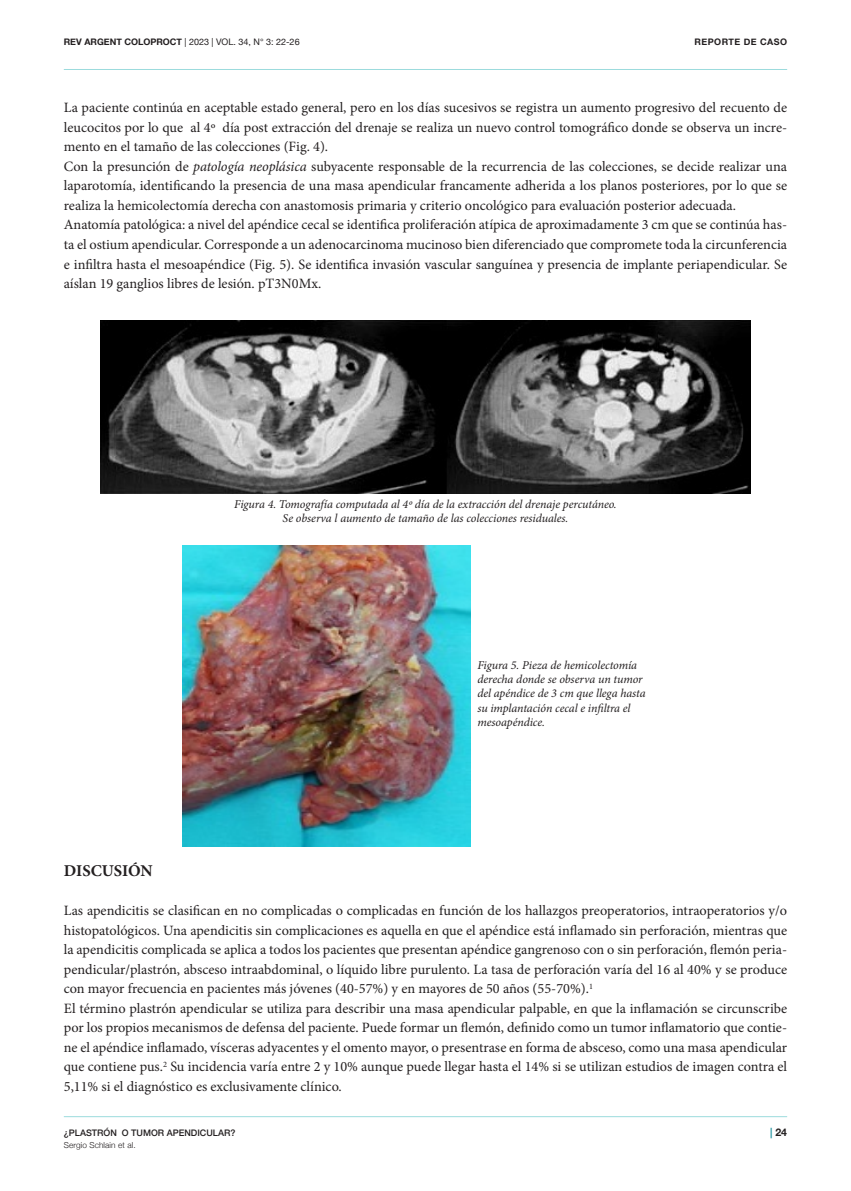
<style>
.page{position:relative;width:851px;height:1191px;background:#fff}
.page>*{position:absolute;margin:0;border:0;box-sizing:border-box;transform-origin:0 0}
.t1{font:700 16.5px "Minion Pro";letter-spacing:-.005em;color:#231f20}
.RAC_Epígrafes{font:14.25px/19.5px "Minion Pro";color:#231f20;text-align:justify}
.RAC_Epígrafes-2{font:italic 12px/14.2px "Minion Pro";letter-spacing:-.005em;color:#231f20}
.t2{font:700 10.5px "Helvetica Neue";color:#231f20}
.t3{font:9px "Helvetica Neue";color:#231f20}
.t4{font:500 9px "Helvetica Neue";color:#231f20}
.t5{font:700 9px "Helvetica Neue";letter-spacing:.05em;color:#231f20}
.RAC_Epígrafes-3{font:300 8.25px "Helvetica Neue";letter-spacing:.01em;color:#231f20}
.s1{font-weight:700}
.s2{font-style:italic}
.s3{color:#2795a0}
</style>
<div class="page">
<hr style="left:64px;top:69px;width:723px;height:1px;background:#9cdbdd">
<hr style="left:64px;top:1116px;width:723px;height:1px;background:#9cdbdd">
<img style="left:100px;top:321px;width:650px;height:172px">
<img style="left:182px;top:545px;width:288px;height:301px">
<p class="t3" style="left:64px;top:35px;width:237px"><span class="s1">REV ARGENT COLOPROCT</span> | 2023 | VOL. 34, N° 3: 22-26</p>
<p class="t5" style="left:694px;top:34px;width:94px">REPORTE DE CASO</p>
<p class="RAC_Epígrafes" style="left:64px;top:98px;width:724px">La paciente continúa en aceptable estado general, pero en los días sucesivos se registra un aumento progresivo del recuento de leucocitos por lo que al 4º día post extracción del drenaje se realiza un nuevo control tomográfico donde se observa un incre&shy;mento en el tamaño de las colecciones (Fig. 4).</p>
<p class="RAC_Epígrafes" style="left:64px;top:157px;width:724px">Con la presunción de <span class="s2">patología neoplásica</span> subyacente responsable de la recurrencia de las colecciones, se decide realizar una laparotomía, identificando la presencia de una masa apendicular francamente adherida a los planos posteriores, por lo que se realiza la hemicolectomía derecha con anastomosis primaria y criterio oncológico para evaluación posterior adecuada.</p>
<p class="RAC_Epígrafes" style="left:64px;top:215px;width:724px">Anatomía patológica: a nivel del apéndice cecal se identifica proliferación atípica de aproximadamente 3 cm que se continúa has&shy;ta el ostium apendicular. Corresponde a un adenocarcinoma mucinoso bien diferenciado que compromete toda la circunferencia e infiltra hasta el mesoapéndice (Fig. 5). Se identifica invasión vascular sanguínea y presencia de implante periapendicular. Se aíslan 19 ganglios libres de lesión. pT3N0Mx.</p>
<p class="RAC_Epígrafes-2" style="left:234px;top:497px;width:384px;text-align:center">Figura 4. Tomografía computada al 4º día de la extracción del drenaje percutáneo.<br>Se observa l aumento de tamaño de las colecciones residuales.</p>
<p class="RAC_Epígrafes-2" style="left:477px;top:658px;width:170px">Figura 5. Pieza de hemicolectomía derecha donde se observa un tumor del apéndice de 3 cm que llega hasta su implantación cecal e infiltra el mesoapéndice.</p>
<p class="t1" style="left:64px;top:859px;width:90px">DISCUSIÓN</p>
<p class="RAC_Epígrafes" style="left:64px;top:901px;width:724px;text-align:left">Las apendicitis se clasifican en no complicadas o complicadas en función de los hallazgos preoperatorios, intraoperatorios y/o histopatológicos. Una apendicitis sin complicaciones es aquella en que el apéndice está inflamado sin perforación, mientras que la apendicitis complicada se aplica a todos los pacientes que presentan apéndice gangrenoso con o sin perforación, flemón peria&shy;pendicular/plastrón, absceso intraabdominal, o líquido libre purulento. La tasa de perforación varía del 16 al 40% y se produce con mayor frecuencia en pacientes más jóvenes (40-57%) y en mayores de 50 años (55-70%).<sup>1<br></sup>El término plastrón apendicular se utiliza para describir una masa apendicular palpable, en que la inflamación se circunscribe por los propios mecanismos de defensa del paciente. Puede formar un flemón, definido como un tumor inflamatorio que contie&shy;ne el apéndice inflamado, vísceras adyacentes y el omento mayor, o presentrase en forma de absceso, como una masa apendicular que contiene pus.<sup>2</sup> Su incidencia varía entre 2 y 10% aunque puede llegar hasta el 14% si se utilizan estudios de imagen contra el 5,11% si el diagnóstico es exclusivamente clínico.</p>
<p class="t4" style="left:64px;top:1125px;width:173px">¿PLASTRÓN O TUMOR APENDICULAR?</p>
<p class="RAC_Epígrafes-3" style="left:64px;top:1138px;width:73px">Sergio Schlain et al.</p>
<p class="t2" style="left:770px;top:1124px;width:18px"><span class="s3">|</span> 24</p>
</div>
